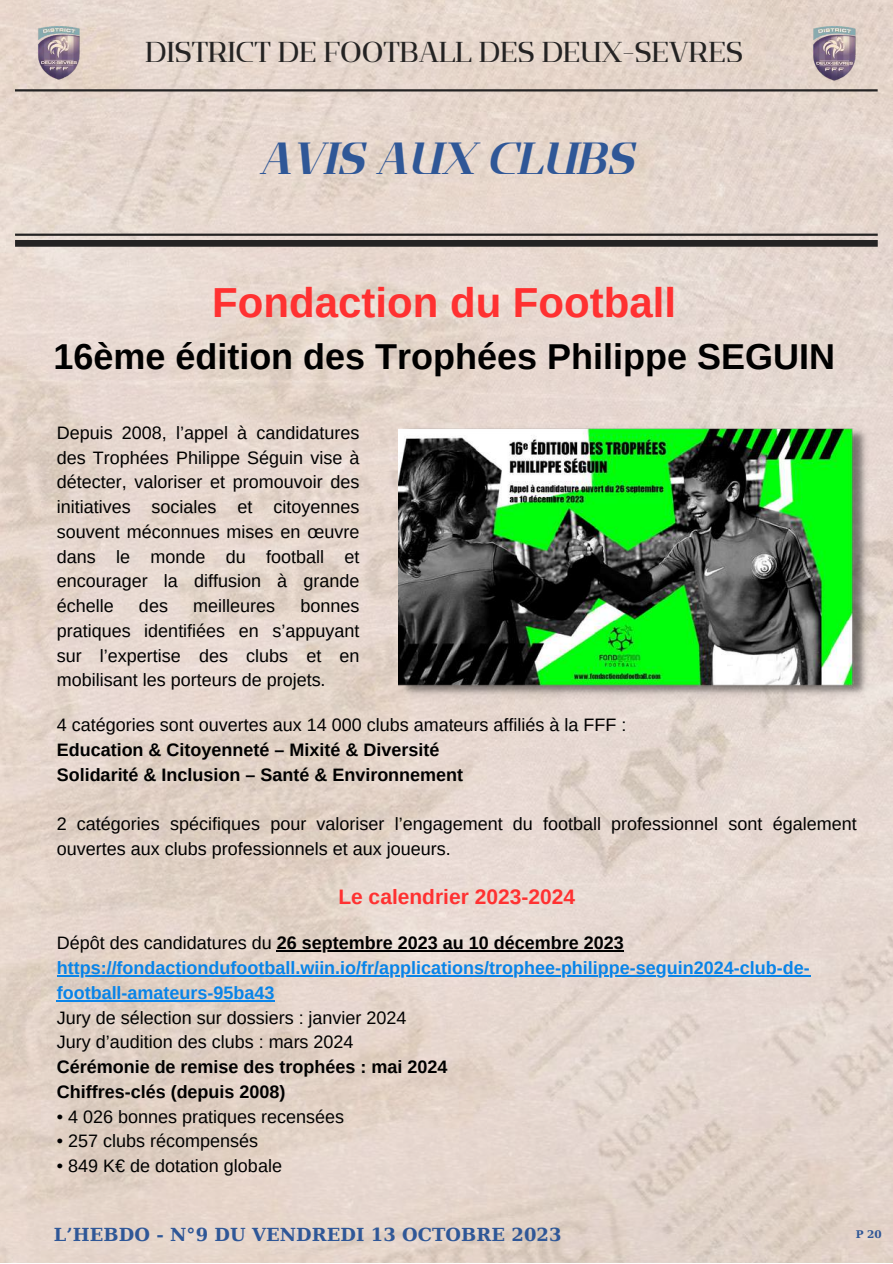
<style>
.page{position:relative;width:893px;height:1264px;background:#fff}
.page>*{position:absolute;margin:0;border:0;box-sizing:border-box;transform-origin:0 0}
.t1{font:45px "Flatory Serif 700 It";color:#2f5797}
.t2{font:700 42px "Arimo";color:#ff3131}
.t3{font:700 36px "Arimo";color:#000}
.t4{font:28.8px "Flatory Serif 400";color:#242323}
.t5{font:700 21px "Arimo";color:#ff3131}
.t6{font:18px/24.8px "Arimo";color:#000;text-align:justify}
.t7{font:700 18px/24.8px "Arimo";color:#0984e8}
.t8{font:700 18px/24.8px "Arimo";color:#000}
.t9{font:700 17.85px "DejaVu Serif";letter-spacing:.005em;color:#2f5797}
.t10{font:700 10.5px "DejaVu Serif";color:#2f5797}
.s1{font-weight:400;color:#000}
.s2{color:#000}
</style>
<div class="page">
<img style="left:0;top:0;width:892px;height:1262px">
<hr style="left:15px;top:89px;width:862px;height:2px;background:#242323">
<div style="left:15px;top:240px;width:862px;height:7px;background:#242323"></div>
<hr style="left:15px;top:233px;width:862px;height:3px;background:#242323">
<img style="left:32px;top:25px;width:50px;height:56px">
<img style="left:807px;top:25px;width:50px;height:58px">
<img style="left:398px;top:424px;width:471px;height:275px">
<hr style="left:277px;top:950px;width:347px;height:1px;background:#000">
<hr style="left:57px;top:975px;width:753px;height:1px;background:#0984e8">
<hr style="left:57px;top:1000px;width:218px;height:1px;background:#0984e8">
<h3 class="t4" style="left:145px;top:35px;width:599px">DISTRICT DE FOOTBALL DES DEUX-SEVRES</h3>
<h1 class="t1" style="left:259px;top:132px;width:376px">AVIS AUX CLUBS</h1>
<h2 class="t2" style="left:212px;top:279px;width:465px">Fondaction du Football</h2>
<h3 class="t3" style="left:53px;top:336px;width:783px">16ème édition des Trophées Philippe SEGUIN</h3>
<p class="t6" style="left:57px;top:420px;width:304px">Depuis 2008, l’appel à candidatures des Trophées Philippe Séguin vise à détecter, valoriser et promouvoir des initiatives sociales et citoyennes souvent méconnues mises en œuvre dans le monde du football et encourager la diffusion à grande échelle</p>
<p class="t6" style="left:57px;top:593px;width:304px;text-indent:244px">bonnes pratiques identifiées en s’appuyant sur l’expertise des clubs et en mobilisant les porteurs de projets.</p>
<p class="t6" style="left:57px;top:712px;width:571px">4 catégories sont ouvertes aux 14 000 clubs amateurs affiliés à la FFF :</p>
<p class="t8" style="left:57px;top:737px;width:408px">Education &amp; Citoyenneté – Mixité &amp; Diversité<br>Solidarité &amp; Inclusion – Santé &amp; Environnement</p>
<p class="t6" style="left:57px;top:811px;width:801px">2 catégories spécifiques pour valoriser l’engagement du football professionnel sont également ouvertes aux clubs professionnels et aux joueurs.</p>
<p class="t5" style="left:338px;top:885px;width:238px">Le calendrier 2023-2024</p>
<p class="t7" style="left:57px;top:930px;width:754px"><span class="s1">Dépôt des candidatures du</span> <span class="s2">26 septembre 2023 au 10 décembre 2023 </span>https://fondactiondufootball.wiin.io/fr/applications/trophee-philippe-seguin2024-club-de&shy;football-amateurs-95ba43</p>
<p class="t6" style="left:57px;top:1005px;width:351px">Jury de sélection sur dossiers : janvier 2024<br>Jury d’audition des clubs : mars 2024</p>
<p class="t8" style="left:57px;top:1054px;width:392px">Cérémonie de remise des trophées : mai 2024<br>Chiffres-clés (depuis 2008)</p>
<p class="t6" style="left:57px;top:1103px;width:289px">• 4 026 bonnes pratiques recensées</p>
<p class="t6" style="left:57px;top:1128px;width:203px">• 257 clubs récompensés</p>
<p class="t6" style="left:57px;top:1153px;width:227px">• 849 K€ de dotation globale</p>
<p class="t6" style="left:139px;top:593px;width:30px">des</p>
<p class="t6" style="left:193px;top:593px;width:83px">meilleures</p>
<p class="t9" style="left:54px;top:1223px;width:509px">L’HEBDO - N°9 DU VENDREDI 13 OCTOBRE 2023</p>
<p class="t10" style="left:855px;top:1227px;width:28px">P 20</p>
</div>
